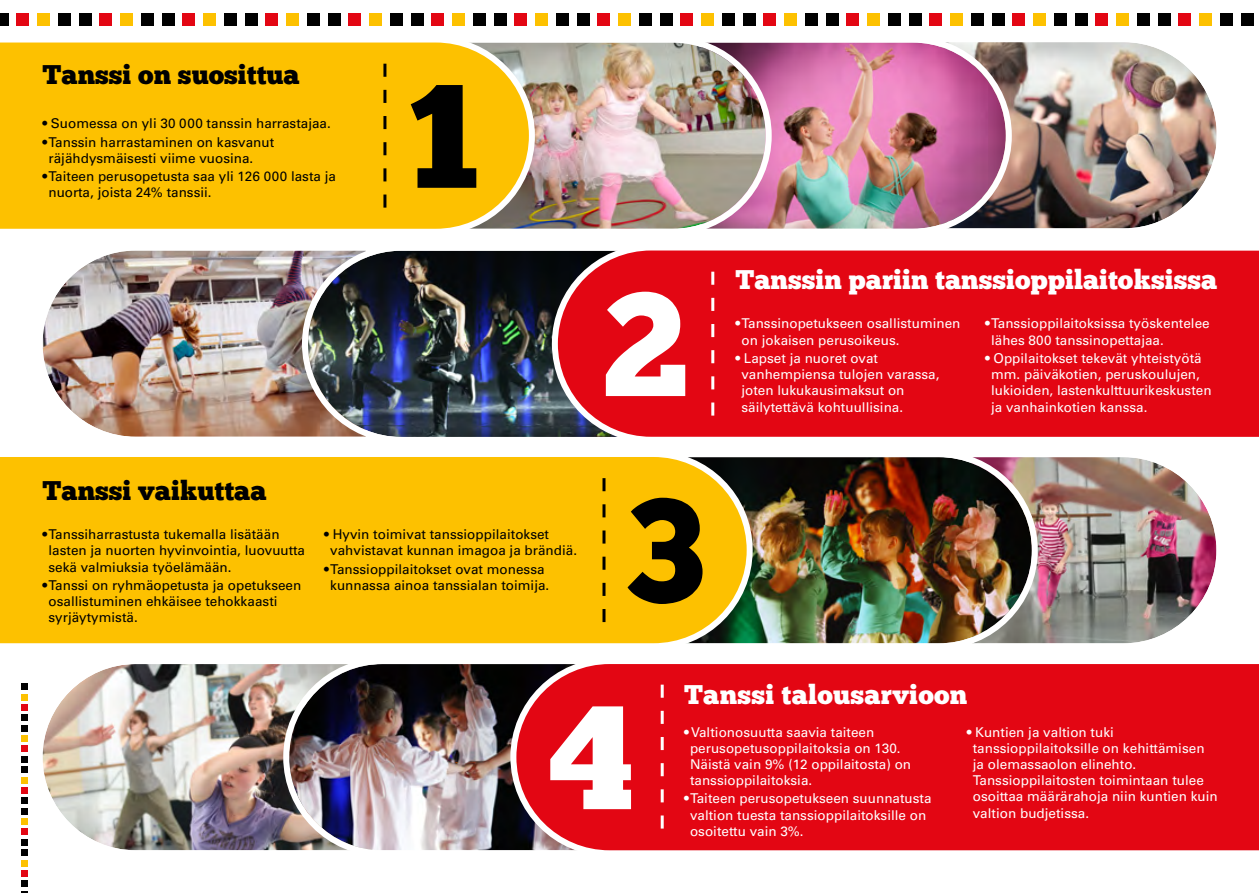
<style>
.page{position:relative;width:1259px;height:893px;background:#fff}
.page>*{position:absolute;margin:0;border:0;box-sizing:border-box;transform-origin:0 0}
.t1{font:147px "Chunk Five Ex";color:#000}
.t2{font:147px "Chunk Five Ex";color:#fff}
.t3{font:27px "Chunk Five";color:#fff}
.t4{font:27px "Chunk Five";color:#000}
.t5{font:13.5px/16.2px "Univers";color:#fff}
.t6{font:13.5px/16.2px "Univers";color:#000}
</style>
<div class="page">
<img style="left:1015px;top:42px;width:202px;height:187px">
<img style="left:1040px;top:457px;width:177px;height:187px">
<img style="left:755px;top:457px;width:285px;height:187px">
<img style="left:774px;top:42px;width:241px;height:187px">
<img style="left:538px;top:42px;width:236px;height:187px">
<div style="left:0;top:42px;width:538px;height:187px;background:#fdc100"></div>
<div style="left:0;top:457px;width:755px;height:187px;background:#fdc100"></div>
<svg style="left:383px;top:64px;width:3px;height:144px"></svg>
<img style="left:42px;top:664px;width:238px;height:187px">
<img style="left:280px;top:664px;width:227px;height:187px">
<div style="left:507px;top:664px;width:752px;height:187px;background:#e30613"></div>
<svg style="left:660px;top:685px;width:3px;height:144px"></svg>
<svg style="left:602px;top:478px;width:3px;height:144px"></svg>
<img style="left:42px;top:250px;width:257px;height:187px">
<img style="left:299px;top:250px;width:250px;height:187px">
<div style="left:549px;top:250px;width:710px;height:187px;background:#e30613"></div>
<svg style="left:711px;top:272px;width:3px;height:144px"></svg>
<div style="left:37px;top:13px;width:13px;height:13px;background:#fdc100"></div>
<div style="left:16px;top:13px;width:13px;height:13px;background:#e30613"></div>
<div style="left:0;top:13px;width:9px;height:13px;background:#000"></div>
<div style="left:58px;top:13px;width:13px;height:13px;background:#000"></div>
<div style="left:120px;top:13px;width:13px;height:13px;background:#fdc100"></div>
<div style="left:99px;top:13px;width:13px;height:13px;background:#e30613"></div>
<div style="left:79px;top:13px;width:12px;height:13px;background:#000"></div>
<div style="left:141px;top:13px;width:13px;height:13px;background:#000"></div>
<div style="left:203px;top:13px;width:13px;height:13px;background:#fdc100"></div>
<div style="left:182px;top:13px;width:13px;height:13px;background:#e30613"></div>
<div style="left:162px;top:13px;width:12px;height:13px;background:#000"></div>
<div style="left:224px;top:13px;width:13px;height:13px;background:#000"></div>
<div style="left:286px;top:13px;width:13px;height:13px;background:#fdc100"></div>
<div style="left:265px;top:13px;width:13px;height:13px;background:#e30613"></div>
<div style="left:245px;top:13px;width:12px;height:13px;background:#000"></div>
<div style="left:307px;top:13px;width:13px;height:13px;background:#000"></div>
<div style="left:369px;top:13px;width:13px;height:13px;background:#fdc100"></div>
<div style="left:348px;top:13px;width:13px;height:13px;background:#e30613"></div>
<div style="left:328px;top:13px;width:12px;height:13px;background:#000"></div>
<div style="left:390px;top:13px;width:13px;height:13px;background:#000"></div>
<div style="left:452px;top:13px;width:13px;height:13px;background:#fdc100"></div>
<div style="left:431px;top:13px;width:13px;height:13px;background:#e30613"></div>
<div style="left:411px;top:13px;width:12px;height:13px;background:#000"></div>
<div style="left:473px;top:13px;width:13px;height:13px;background:#000"></div>
<div style="left:535px;top:13px;width:13px;height:13px;background:#fdc100"></div>
<div style="left:514px;top:13px;width:13px;height:13px;background:#e30613"></div>
<div style="left:494px;top:13px;width:12px;height:13px;background:#000"></div>
<div style="left:556px;top:13px;width:13px;height:13px;background:#000"></div>
<div style="left:618px;top:13px;width:13px;height:13px;background:#fdc100"></div>
<div style="left:597px;top:13px;width:13px;height:13px;background:#e30613"></div>
<div style="left:577px;top:13px;width:12px;height:13px;background:#000"></div>
<div style="left:639px;top:13px;width:13px;height:13px;background:#000"></div>
<div style="left:701px;top:13px;width:13px;height:13px;background:#fdc100"></div>
<div style="left:680px;top:13px;width:13px;height:13px;background:#e30613"></div>
<div style="left:660px;top:13px;width:12px;height:13px;background:#000"></div>
<div style="left:722px;top:13px;width:13px;height:13px;background:#000"></div>
<div style="left:784px;top:13px;width:13px;height:13px;background:#fdc100"></div>
<div style="left:763px;top:13px;width:13px;height:13px;background:#e30613"></div>
<div style="left:743px;top:13px;width:12px;height:13px;background:#000"></div>
<div style="left:805px;top:13px;width:13px;height:13px;background:#000"></div>
<div style="left:867px;top:13px;width:13px;height:13px;background:#fdc100"></div>
<div style="left:846px;top:13px;width:13px;height:13px;background:#e30613"></div>
<div style="left:826px;top:13px;width:12px;height:13px;background:#000"></div>
<div style="left:888px;top:13px;width:13px;height:13px;background:#000"></div>
<div style="left:950px;top:13px;width:13px;height:13px;background:#fdc100"></div>
<div style="left:929px;top:13px;width:13px;height:13px;background:#e30613"></div>
<div style="left:909px;top:13px;width:12px;height:13px;background:#000"></div>
<div style="left:971px;top:13px;width:13px;height:13px;background:#000"></div>
<div style="left:1033px;top:13px;width:13px;height:13px;background:#fdc100"></div>
<div style="left:1012px;top:13px;width:13px;height:13px;background:#e30613"></div>
<div style="left:992px;top:13px;width:12px;height:13px;background:#000"></div>
<div style="left:1054px;top:13px;width:13px;height:13px;background:#000"></div>
<div style="left:1116px;top:13px;width:13px;height:13px;background:#fdc100"></div>
<div style="left:1095px;top:13px;width:13px;height:13px;background:#e30613"></div>
<div style="left:1074px;top:13px;width:13px;height:13px;background:#000"></div>
<div style="left:1137px;top:13px;width:12px;height:13px;background:#000"></div>
<div style="left:1199px;top:13px;width:13px;height:13px;background:#fdc100"></div>
<div style="left:1178px;top:13px;width:13px;height:13px;background:#e30613"></div>
<div style="left:1157px;top:13px;width:13px;height:13px;background:#000"></div>
<div style="left:1220px;top:13px;width:12px;height:13px;background:#000"></div>
<div style="left:1240px;top:13px;width:13px;height:13px;background:#000"></div>
<svg style="left:21px;top:891px;width:7px;height:2px"></svg>
<div style="left:21px;top:860px;width:7px;height:6px;background:#fdc100"></div>
<div style="left:21px;top:870px;width:7px;height:7px;background:#e30613"></div>
<div style="left:21px;top:881px;width:7px;height:6px;background:#000"></div>
<div style="left:21px;top:849px;width:7px;height:7px;background:#000"></div>
<div style="left:21px;top:818px;width:7px;height:7px;background:#fdc100"></div>
<div style="left:21px;top:829px;width:7px;height:6px;background:#e30613"></div>
<div style="left:21px;top:839px;width:7px;height:6px;background:#000"></div>
<div style="left:21px;top:808px;width:7px;height:6px;background:#000"></div>
<div style="left:21px;top:777px;width:7px;height:6px;background:#fdc100"></div>
<div style="left:21px;top:787px;width:7px;height:7px;background:#e30613"></div>
<div style="left:21px;top:798px;width:7px;height:6px;background:#000"></div>
<div style="left:21px;top:766px;width:7px;height:7px;background:#000"></div>
<div style="left:21px;top:735px;width:7px;height:7px;background:#fdc100"></div>
<div style="left:21px;top:746px;width:7px;height:6px;background:#e30613"></div>
<div style="left:21px;top:756px;width:7px;height:6px;background:#000"></div>
<div style="left:21px;top:725px;width:7px;height:6px;background:#000"></div>
<div style="left:21px;top:694px;width:7px;height:6px;background:#fdc100"></div>
<div style="left:21px;top:704px;width:7px;height:7px;background:#e30613"></div>
<div style="left:21px;top:715px;width:7px;height:6px;background:#000"></div>
<div style="left:21px;top:683px;width:7px;height:7px;background:#000"></div>
<h2 class="t4" style="left:43px;top:59px;width:259px">Tanssi on suosittua</h2>
<p class="t6" style="left:42px;top:116px;width:290px">• Suomessa on yli 30 000 tanssin harrastajaa.</p>
<p class="t6" style="left:48px;top:134px;width:227px;text-indent:-6px">• Tanssin harrastaminen on kasvanut räjähdysmäisesti viime vuosina.</p>
<p class="t6" style="left:48px;top:168px;width:289px;text-indent:-6px">• Taiteen perusopetusta saa yli 126 000 lasta ja nuorta, joista 24% tanssii.</p>
<h1 class="t1" style="left:407px;top:26px;width:74px">1</h1>
<h1 class="t2" style="left:602px;top:234px;width:88px">2</h1>
<h2 class="t4" style="left:43px;top:475px;width:226px">Tanssi vaikuttaa</h2>
<p class="t6" style="left:49px;top:526px;width:258px;text-indent:-6px">• Tanssiharrastusta tukemalla lisätään lasten ja nuorten hyvinvointia, luovuutta sekä valmiuksia työelämään.</p>
<p class="t6" style="left:49px;top:577px;width:254px;text-indent:-6px">• Tanssi on ryhmäopetusta ja opetukseen osallistuminen ehkäisee tehokkaasti syrjäytymistä.</p>
<p class="t6" style="left:330px;top:526px;width:248px;text-indent:-6px">• Hyvin toimivat tanssioppilaitokset vahvistavat kunnan imagoa ja brändiä.</p>
<p class="t6" style="left:324px;top:561px;width:227px;text-align:center">• Tanssioppilaitokset ovat monessa kunnassa ainoa tanssialan toimija.</p>
<h1 class="t1" style="left:625px;top:440px;width:81px">3</h1>
<h2 class="t3" style="left:735px;top:263px;width:483px">Tanssin pariin tanssioppilaitoksissa</h2>
<p class="t5" style="left:741px;top:316px;width:221px;text-indent:-6px">• Tanssinopetukseen osallistuminen on jokaisen perusoikeus.</p>
<p class="t5" style="left:741px;top:350px;width:200px;text-indent:-6px">• Lapset ja nuoret ovat vanhempiensa tulojen varassa, joten lukukausimaksut on säilytettävä kohtuullisina.</p>
<p class="t5" style="left:991px;top:316px;width:220px;text-indent:-6px">• Tanssioppilaitoksissa työskentelee lähes 800 tanssinopettajaa.</p>
<p class="t5" style="left:991px;top:350px;width:222px;text-indent:-6px">• Oppilaitokset tekevät yhteistyötä mm. päiväkotien, peruskoulujen, lukioiden, lastenkulttuurikeskusten ja vanhainkotien kanssa.</p>
<h1 class="t2" style="left:549px;top:647px;width:87px">4</h1>
<h2 class="t3" style="left:684px;top:678px;width:285px">Tanssi talousarvioon</h2>
<p class="t5" style="left:690px;top:724px;width:223px;text-indent:-6px">• Valtionosuutta saavia taiteen perusopetusoppilaitoksia on 130.<br>Näistä vain 9% (12 oppilaitosta) on tanssioppilaitoksia.</p>
<p class="t5" style="left:690px;top:791px;width:243px;text-indent:-6px">• Taiteen perusopetukseen suunnatusta valtion tuesta tanssioppilaitoksille on osoitettu vain 3%.</p>
<p class="t5" style="left:972px;top:724px;width:246px;text-indent:-6px">• Kuntien ja valtion tuki tanssioppilaitoksille on kehittämisen ja olemassaolon elinehto.<br>Tanssioppilaitosten toimintaan tulee osoittaa määrärahoja niin kuntien kuin valtion budjetissa.</p>
</div>
